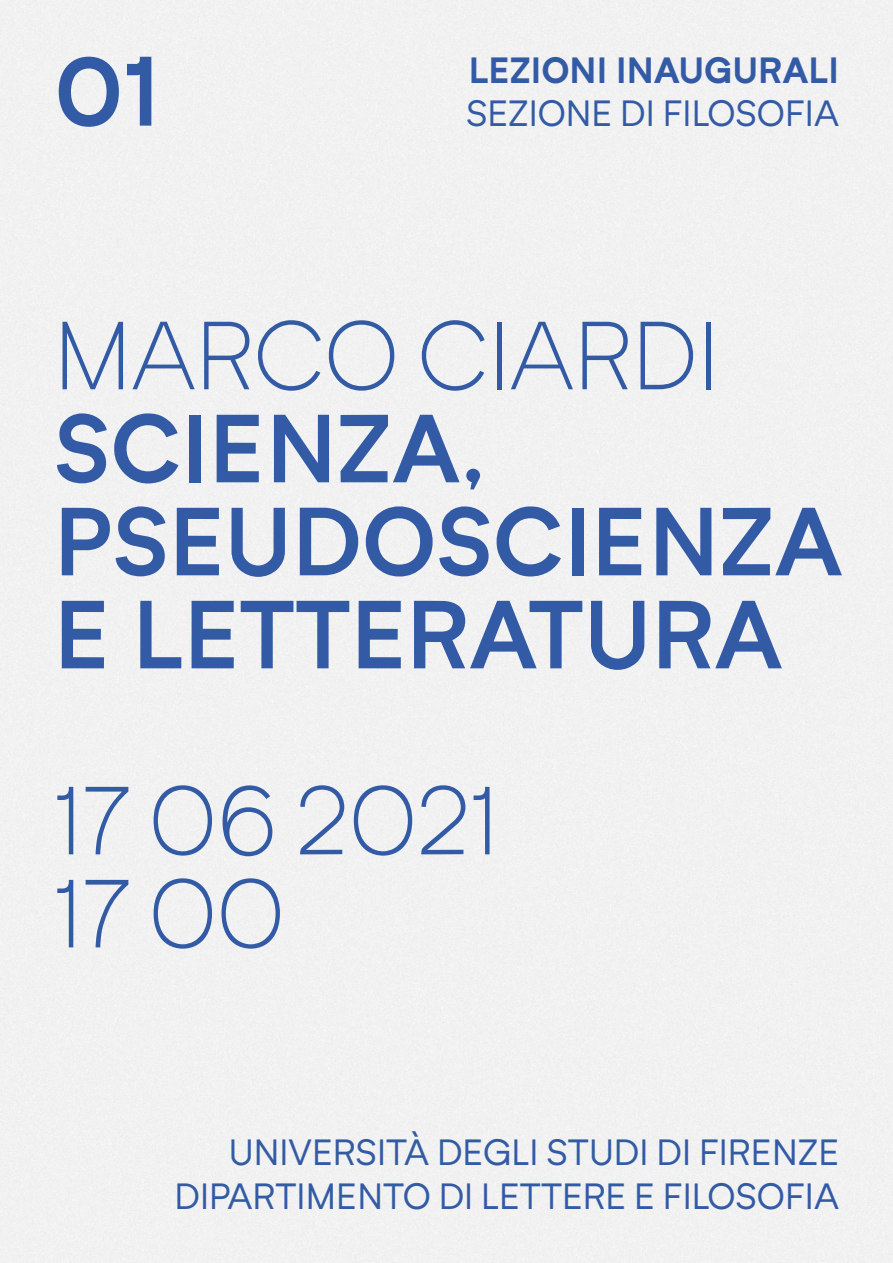
<style>
.page{position:relative;width:893px;height:1263px;background:#fff}
.page>*{position:absolute;margin:0;border:0;box-sizing:border-box;transform-origin:0 0}
.t1{font:600 95.25px "Neutrif Pro";color:#335ba5}
.t2{font:600 95.1px/93px "Neutrif Pro";color:#335ba5}
.t3{font:300 95.1px/93px "Neutrif Pro";color:#335ba5}
.t4{font:36px/43.5px "Neutrif Pro";color:#335ba5;text-align:right}
.t5{font:700 36px "Neutrif Pro";color:#335ba5}
</style>
<div class="page">
<h1 class="t1" style="left:54px;top:28px;width:107px">01</h1>
<p class="t5" style="left:469px;top:45px;width:372px">LEZIONI INAUGURALI</p>
<p class="t4" style="left:466px;top:91px;width:374px">SEZIONE DI FILOSOFIA</p>
<h2 class="t3" style="left:54px;top:309px;width:666px">MARCO CIARDI</h2>
<h2 class="t2" style="left:54px;top:400px;width:790px">SCIENZA,<br>PSEUDOSCIENZA<br>E LETTERATURA</h2>
<h2 class="t3" style="left:54px;top:774px;width:445px">17 06 2021<br>17 00</h2>
<p class="t4" style="left:175px;top:1130px;width:666px">UNIVERSITÀ DEGLI STUDI DI FIRENZE<br>DIPARTIMENTO DI LETTERE E FILOSOFIA</p>
</div>
